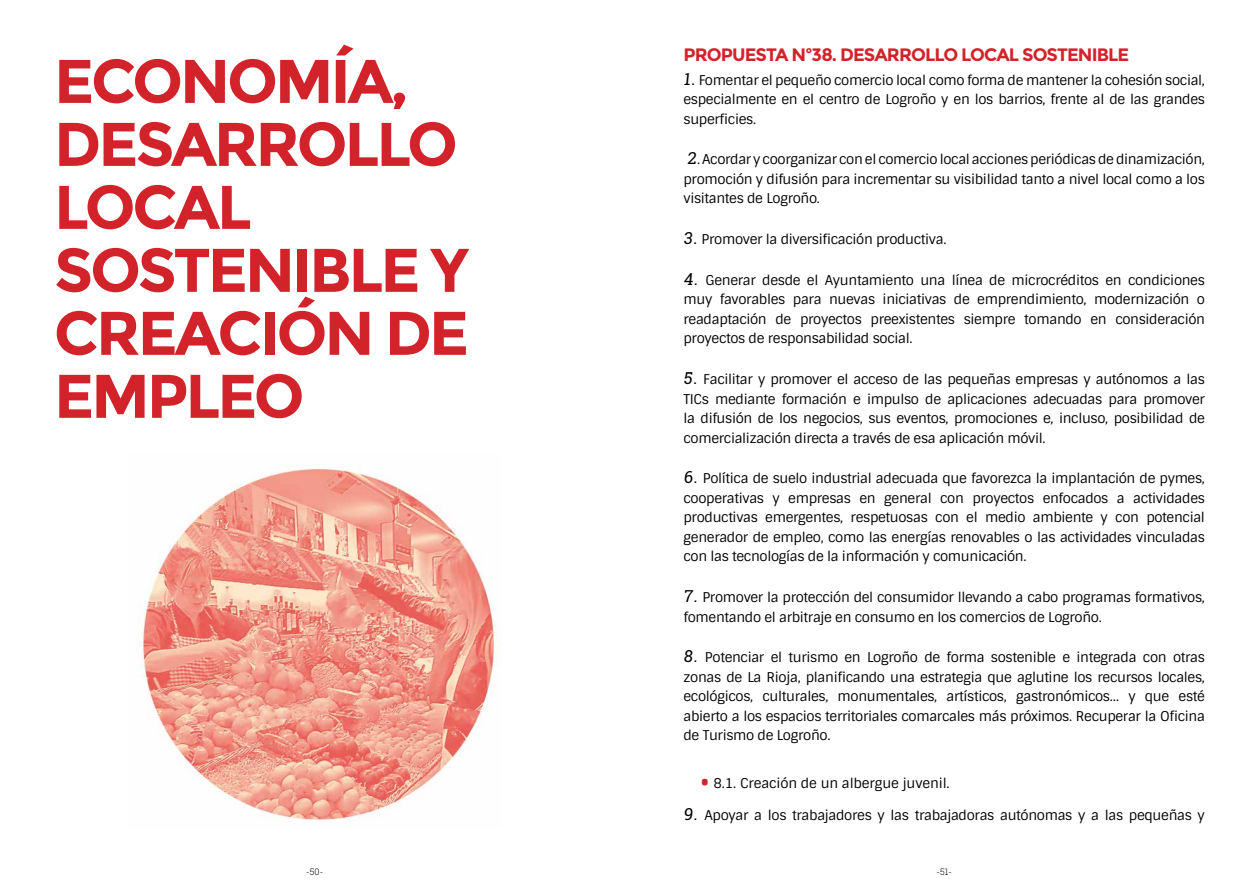
<style>
.page{position:relative;width:1259px;height:893px;background:#fff}
.page>*{position:absolute;margin:0;border:0;box-sizing:border-box;transform-origin:0 0}
.t1{font:700 61.5px/63px "Montserrat";letter-spacing:-.05em;color:#d2232a}
.t2{font:700 18px "Montserrat";letter-spacing:-.05em;color:#d2232a}
.t3{font:13.5px/19.5px "Sintony";letter-spacing:-.025em;color:#000;text-align:justify}
.t4{font:300 9px "Roboto Slab";color:#000}
.s1{font-family:"Roboto Slab";font-size:16.5px}
.s2{font-size:36px;color:#d2232a}
</style>
<div class="page">
<img style="left:141px;top:464px;width:357px;height:356px">
<h1 class="t1" style="left:54px;top:50px;width:417px">ECONOMÍA,<br>DESARROLLO<br>LOCAL<br>SOSTENIBLE Y<br>CREACIÓN DE<br>EMPLEO</h1>
<h2 class="t2" style="left:683px;top:44px;width:24px">PROPUESTA</h2>
<h2 class="t2" style="left:791px;top:44px;width:74px">Nº38. DESARROLLO</h2>
<h2 class="t2" style="left:961px;top:44px;width:22px">LOCAL</h2>
<h2 class="t2" style="left:1022px;top:44px;width:23px">SOSTENIBLE</h2>
<p class="t3" style="left:683px;top:70px;width:523px"><span class="s1">1.</span> Fomentar el pequeño comercio local como forma de mantener la cohesión social, especialmente en el centro de Logroño y en los barrios, frente al de las grandes superficies.</p>
<p class="t3" style="left:683px;top:150px;width:523px"><span class="s1">2</span>. Acordar y coorganizar con el comercio local acciones periódicas de dinamización, promoción y difusión para incrementar su visibilidad tanto a nivel local como a los visitantes de Logroño.</p>
<p class="t3" style="left:683px;top:230px;width:264px"><span class="s1">3.</span> Promover la diversificación productiva.</p>
<p class="t3" style="left:683px;top:270px;width:523px"><span class="s1">4.</span> Generar desde el Ayuntamiento una línea de microcréditos en condiciones muy favorables para nuevas iniciativas de emprendimiento, modernización o readaptación de proyectos preexistentes siempre tomando en consideración proyectos de responsabilidad social.</p>
<p class="t3" style="left:683px;top:370px;width:523px"><span class="s1">5.</span> Facilitar y promover el acceso de las pequeñas empresas y autónomos a las TICs mediante formación e impulso de aplicaciones adecuadas para promover la difusión de los negocios, sus eventos, promociones e, incluso, posibilidad de comercialización directa a través de esa aplicación móvil.</p>
<p class="t3" style="left:683px;top:469px;width:523px"><span class="s1">6.</span> Política de suelo industrial adecuada que favorezca la implantación de pymes, cooperativas y empresas en general con proyectos enfocados a actividades productivas emergentes, respetuosas con el medio ambiente y con potencial generador de empleo, como las energías renovables o las actividades vinculadas con las tecnologías de la información y comunicación.</p>
<p class="t3" style="left:683px;top:588px;width:523px"><span class="s1">7.</span> Promover la protección del consumidor llevando a cabo programas formativos, fomentando el arbitraje en consumo en los comercios de Logroño.</p>
<p class="t3" style="left:683px;top:648px;width:523px"><span class="s1">8.</span> Potenciar el turismo en Logroño de forma sostenible e integrada con otras zonas de La Rioja, planificando una estrategia que aglutine los recursos locales, ecológicos, culturales, monumentales, artísticos, gastronómicos… y que esté abierto a los espacios territoriales comarcales más próximos. Recuperar la Oficina de Turismo de Logroño.</p>
<p class="t3" style="left:700px;top:774px;width:251px"><span class="s2">•</span> 8.1. Creación de un albergue juvenil.</p>
<p class="t3" style="left:683px;top:806px;width:523px"><span class="s1">9.</span> Apoyar a los trabajadores y las trabajadoras autónomas y a las pequeñas y</p>
<p class="t4" style="left:306px;top:866px;width:19px">-50-</p>
<p class="t4" style="left:936px;top:866px;width:17px">-51-</p>
</div>
